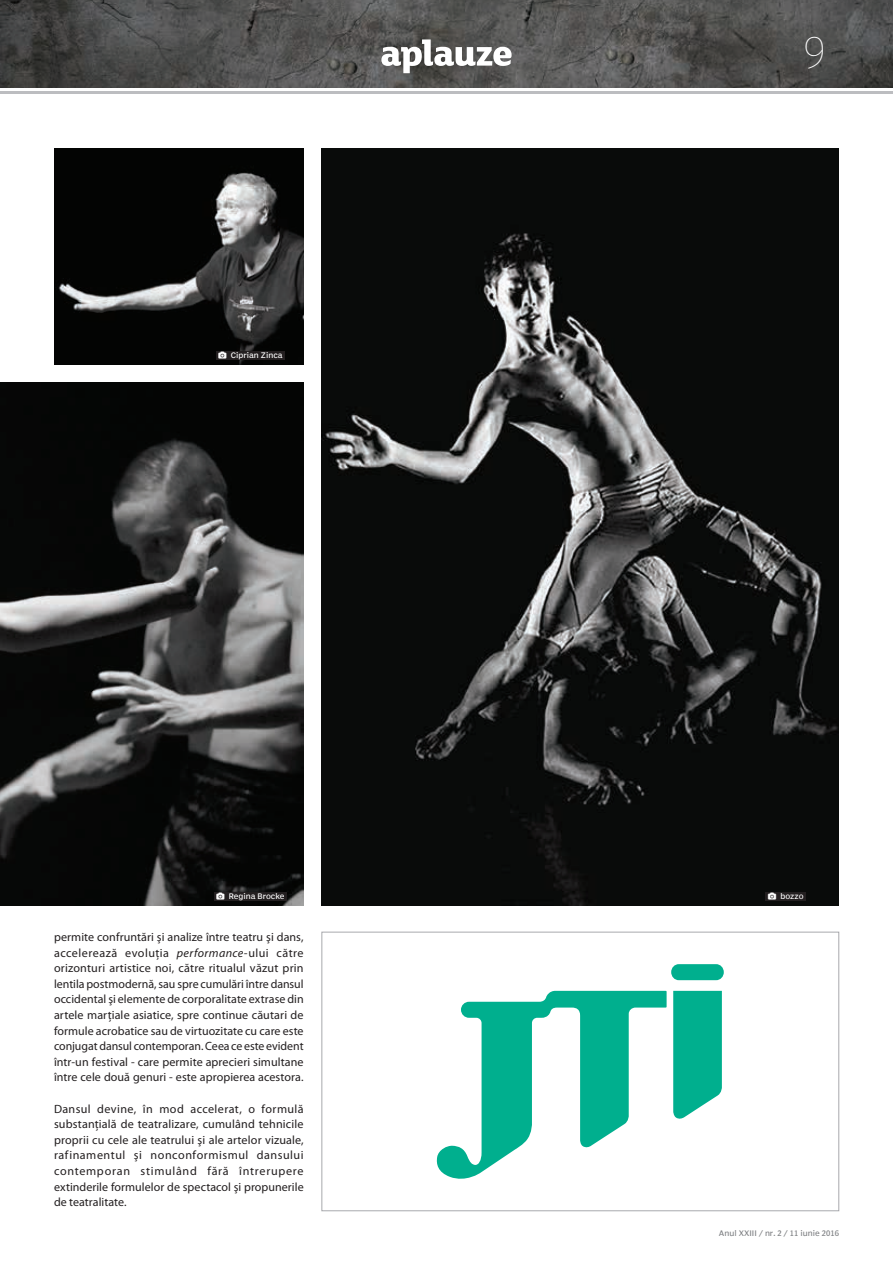
<style>
.page{position:relative;width:893px;height:1263px;background:#fff}
.page>*{position:absolute;margin:0;border:0;box-sizing:border-box;transform-origin:0 0}
.t1{font:100 46.5px "Fira Sans";color:#fff}
.t2{font:12px/15.6px "Myriad Pro";letter-spacing:.005em;color:#231f20;text-align:justify}
.t3{font:7.5px "Poynter Agate Regular One";color:#fff}
.t4{font:7.5px "Poynter Agate Regular One";color:#808285}
.s1{font-style:italic}
</style>
<div class="page">
<img style="left:0;top:0;width:893px;height:87px">
<svg style="left:381px;top:39px;width:131px;height:34px"></svg>
<hr style="left:0;top:91px;width:893px;height:3px;background:#bcbdc0">
<img style="left:0;top:382px;width:304px;height:523px">
<img style="left:322px;top:149px;width:517px;height:756px">
<svg style="left:437px;top:991px;width:230px;height:188px"></svg>
<div style="left:671px;top:964px;width:53px;height:16px;background:#00af8e;border-radius:8px"></div>
<svg style="left:673px;top:991px;width:49px;height:128px;background:#18b698"></svg>
<div style="left:322px;top:932px;width:517px;height:279px;border:1px solid #a8a9ad"></div>
<img style="left:54px;top:149px;width:250px;height:216px">
<div style="left:216px;top:351px;width:69px;height:9px;background:#231f20"></div>
<div style="left:214px;top:891px;width:73px;height:9px;background:#231f20"></div>
<div style="left:765px;top:891px;width:41px;height:9px;background:#231f20"></div>
<p class="t3" style="left:231px;top:351px;width:53px">Ciprian Zinca</p>
<h1 class="t1" style="left:803px;top:19px;width:25px">9</h1>
<p class="t3" style="left:229px;top:891px;width:57px">Regina Brocke</p>
<p class="t3" style="left:780px;top:891px;width:25px">bozzo</p>
<p class="t2" style="left:54px;top:929px;width:251px">permite confruntări şi analize între teatru şi dans, accelerează evoluţia <span class="s1">performance-</span>ului către orizonturi artistice noi, către ritualul văzut prin lentila postmodernă, sau spre cumulări între dansul occidental şi elemente de corporalitate extrase din artele marţiale asiatice, spre continue căutari de formule acrobatice sau de virtuozitate cu care este conjugat dansul contemporan. Ceea ce este evident într-un festival - care permite aprecieri simultane între cele două genuri - este apropierea acestora.</p>
<p class="t2" style="left:54px;top:1101px;width:251px">Dansul devine, în mod accelerat, o formulă substanţială de teatralizare, cumulând tehnicile proprii cu cele ale teatrului şi ale artelor vizuale, rafinamentul şi nonconformismul dansului contemporan stimulând fără întrerupere extinderile formulelor de spectacol şi propunerile de teatralitate.</p>
<p class="t4" style="left:719px;top:1228px;width:122px">Anul XXIII / nr. 2 / 11 iunie 2016</p>
</div>
